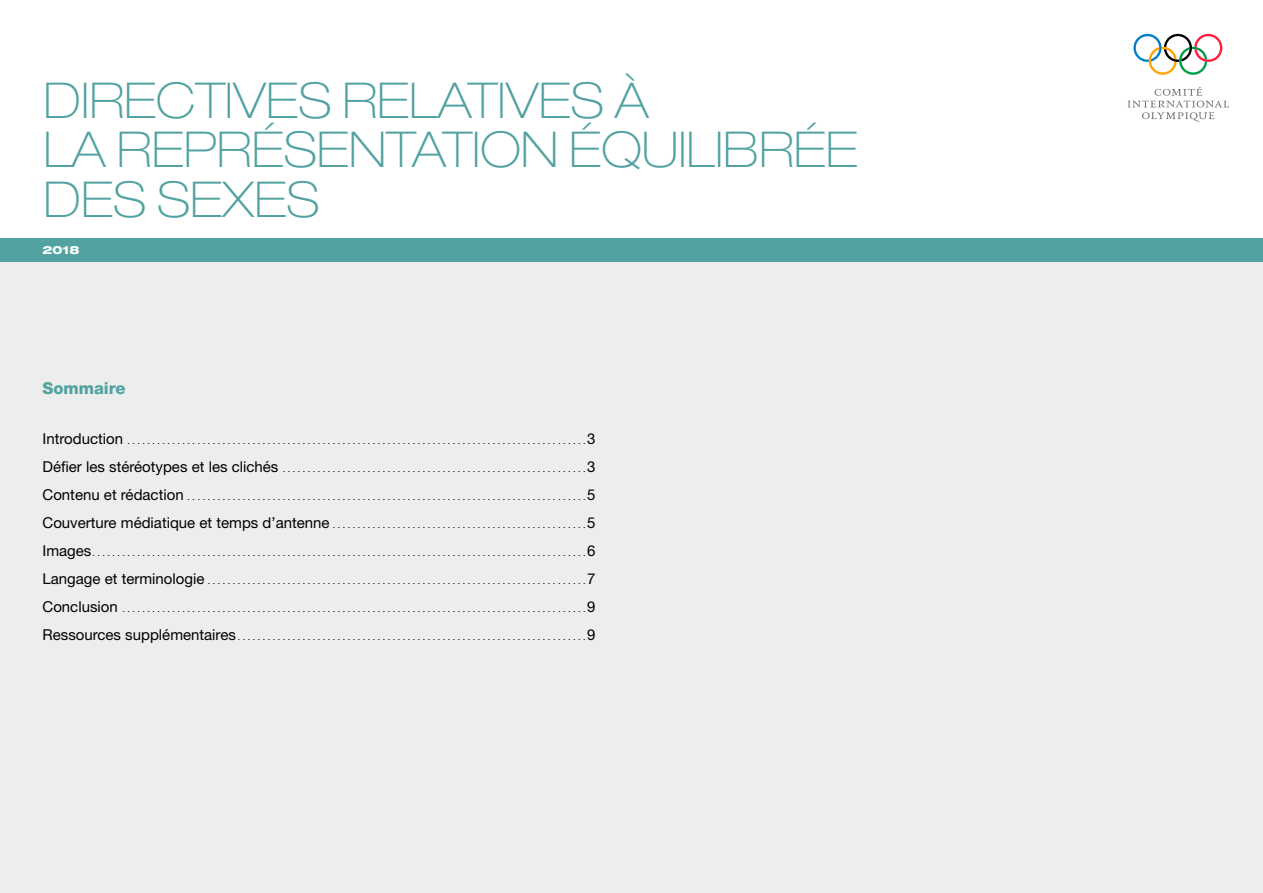
<style>
.page{position:relative;width:1263px;height:893px;background:#fff}
.page>*{position:absolute;margin:0;border:0;box-sizing:border-box;transform-origin:0 0}
.t1{font:100 expanded 49.5px/49.5px "Helvetica Neue LT Std";color:#51a2a0}
.t2{font:800 16.5px "Helvetica Neue LT Std";color:#51a2a0}
.t3{font:800 expanded 11.25px "Helvetica Neue LT Std";color:#fff}
.t4{font:9px "Helvetica Neue LT Std";color:#000}
.s1{font-size:15px}
</style>
<div class="page">
<div style="left:0;top:255px;width:1263px;height:638px;background:#eceded"></div>
<div style="left:0;top:238px;width:1263px;height:23px;background:#51a2a0"></div>
<svg style="left:1127px;top:87px;width:102px;height:34px"></svg>
<svg style="left:1133px;top:34px;width:89px;height:41px"></svg>
<h1 class="t1" style="left:44px;top:75px;width:816px">DIRECTIVES RELATIVES À<br>LA REPRÉSENTATION ÉQUILIBRÉE<br>DES SEXES</h1>
<p class="t3" style="left:43px;top:243px;width:38px">2018</p>
<h2 class="t2" style="left:43px;top:379px;width:85px">Sommaire</h2>
<p class="t4" style="left:43px;top:435px;width:554px"><span class="s1">Introduction</span> . . . . . . . . . . . . . . . . . . . . . . . . . . . . . . . . . . . . . . . . . . . . . . . . . . . . . . . . . . . . . . . . . . . . . . . . . . . . . . . . . . . . . . . . . . . <span class="s1">3</span></p>
<p class="t4" style="left:43px;top:463px;width:554px"><span class="s1">Défier les stéréotypes et les clichés</span> . . . . . . . . . . . . . . . . . . . . . . . . . . . . . . . . . . . . . . . . . . . . . . . . . . . . . . . . . . . . <span class="s1">3</span></p>
<p class="t4" style="left:43px;top:491px;width:554px"><span class="s1">Contenu et rédaction</span> . . . . . . . . . . . . . . . . . . . . . . . . . . . . . . . . . . . . . . . . . . . . . . . . . . . . . . . . . . . . . . . . . . . . . . . . . . . . . . . <span class="s1">5</span></p>
<p class="t4" style="left:43px;top:519px;width:554px"><span class="s1">Couverture médiatique et temps d’antenne</span> . . . . . . . . . . . . . . . . . . . . . . . . . . . . . . . . . . . . . . . . . . . . . . . . . . <span class="s1">5</span></p>
<p class="t4" style="left:43px;top:547px;width:554px"><span class="s1">Images</span> . . . . . . . . . . . . . . . . . . . . . . . . . . . . . . . . . . . . . . . . . . . . . . . . . . . . . . . . . . . . . . . . . . . . . . . . . . . . . . . . . . . . . . . . . . . . . . . . . . <span class="s1">6</span></p>
<p class="t4" style="left:43px;top:575px;width:554px"><span class="s1">Langage et terminologie</span> . . . . . . . . . . . . . . . . . . . . . . . . . . . . . . . . . . . . . . . . . . . . . . . . . . . . . . . . . . . . . . . . . . . . . . . . . . . <span class="s1">7</span></p>
<p class="t4" style="left:43px;top:603px;width:554px"><span class="s1">Conclusion</span> . . . . . . . . . . . . . . . . . . . . . . . . . . . . . . . . . . . . . . . . . . . . . . . . . . . . . . . . . . . . . . . . . . . . . . . . . . . . . . . . . . . . . . . . . . . . <span class="s1">9</span></p>
<p class="t4" style="left:43px;top:631px;width:554px"><span class="s1">Ressources supplémentaires</span> . . . . . . . . . . . . . . . . . . . . . . . . . . . . . . . . . . . . . . . . . . . . . . . . . . . . . . . . . . . . . . . . . . . . . <span class="s1">9</span></p>
</div>
